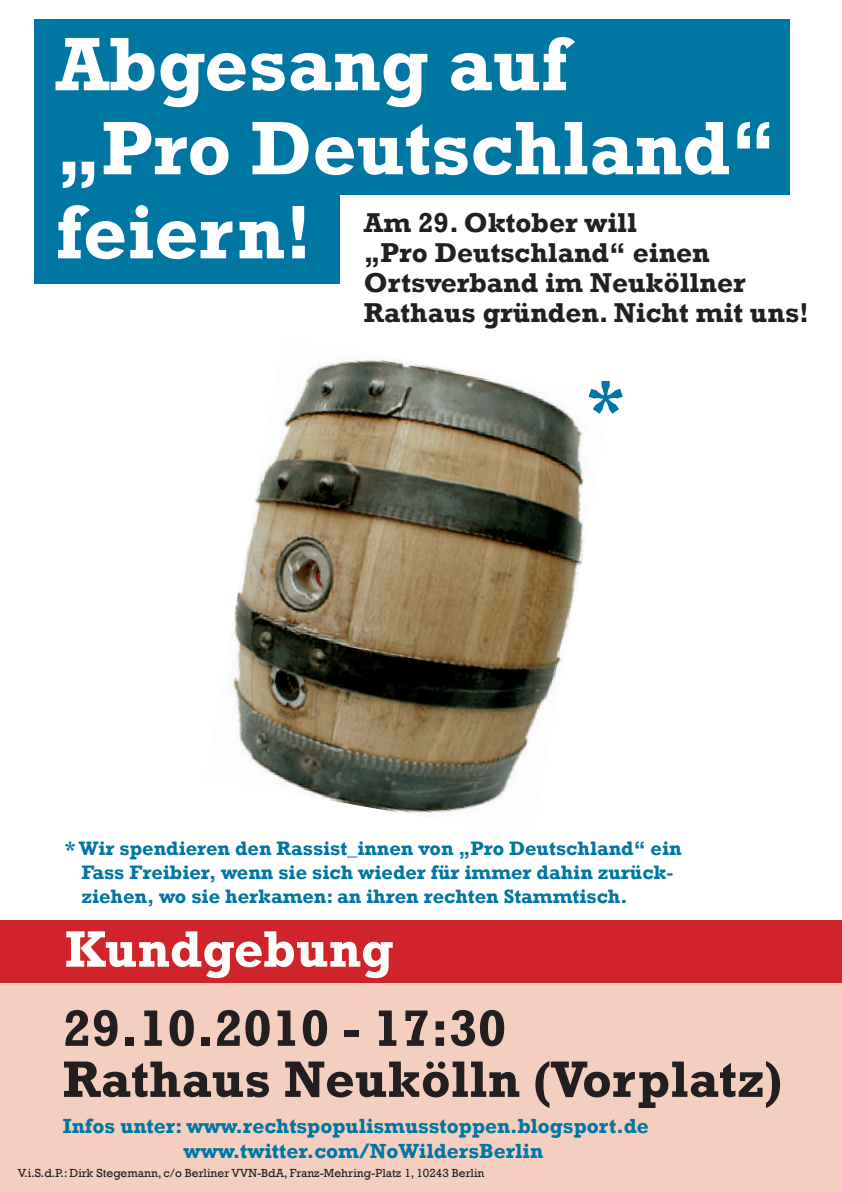
<style>
.page{position:relative;width:842px;height:1191px;background:#fff}
.page>*{position:absolute;margin:0;border:0;box-sizing:border-box;transform-origin:0 0}
.t1{font:700 77px/84px "Rockwell";color:#fff}
.t2{font:700 69px "Rockwell";color:#0076a3}
.t3{font:700 52px/51px "Rockwell";color:#231f20}
.t4{font:700 52px "Rockwell";color:#fff}
.t5{font:700 28px/30px "Rockwell";color:#231f20}
.t6{font:700 21px/25px "Rockwell";color:#0076a3}
.t7{font:700 20px/24px "Rockwell";color:#0076a3}
.t8{font:12px "Rockwell";color:#231f20}
</style>
<div class="page">
<div style="left:35px;top:19px;width:755px;height:176px;background:#0076a3"></div>
<div style="left:35px;top:176px;width:305px;height:107px;background:#0076a3"></div>
<div style="left:0;top:979px;width:842px;height:212px;background:#f4cfc0"></div>
<div style="left:0;top:920px;width:842px;height:63px;background:#d1232a"></div>
<img style="left:233px;top:360px;width:351px;height:454px">
<h1 class="t1" style="left:56px;top:22px;width:722px">Abgesang auf<br>„Pro Deutschland“ feiern!</h1>
<h3 class="t5" style="left:364px;top:207px;width:447px">Am 29. Oktober will<br>„Pro Deutschland“ einen<br>Ortsverband im Neuköllner<br>Rathaus gründen. Nicht mit uns!</h3>
<h2 class="t2" style="left:586px;top:363px;width:41px">*</h2>
<p class="t7" style="left:81px;top:836px;width:602px;text-indent:-17px">* Wir spendieren den Rassist_innen von „Pro Deutschland“ ein<br>Fass Freibier, wenn sie sich wieder für immer dahin zurück&shy;ziehen, wo sie herkamen: an ihren rechten Stammtisch.</p>
<h3 class="t4" style="left:65px;top:917px;width:330px">Kundgebung</h3>
<h3 class="t3" style="left:63px;top:1003px;width:721px">29.10.2010 - 17:30<br>Rathaus Neukölln (Vorplatz)</h3>
<p class="t6" style="left:184px;top:1113px;width:467px;text-indent:-121px">Infos unter: www.rechtspopulismusstoppen.blogsport.de www.twitter.com/NoWildersBerlin</p>
<p class="t8" style="left:18px;top:1165px;width:468px">V.i.S.d.P.: Dirk Stegemann, c/o Berliner VVN-BdA, Franz-Mehring-Platz 1, 10243 Berlin</p>
</div>
